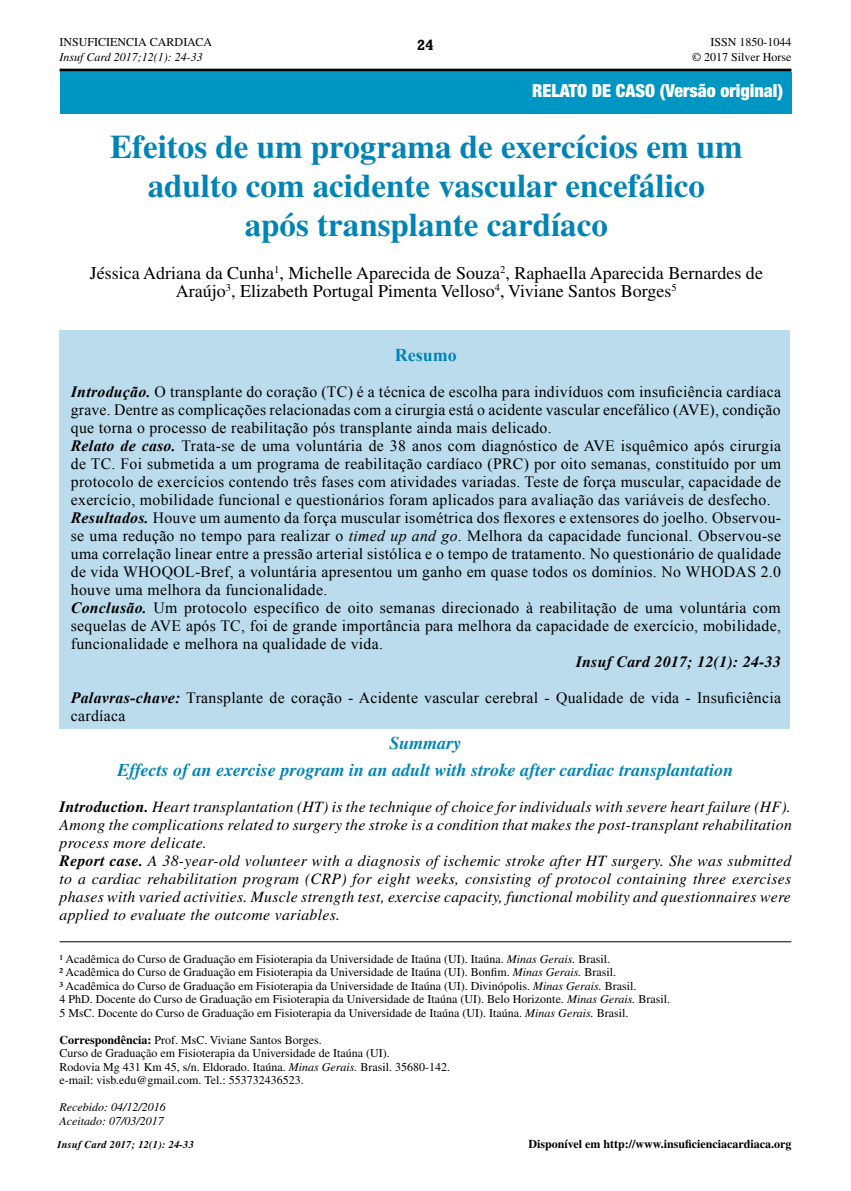
<style>
.page{position:relative;width:851px;height:1191px;background:#fff}
.page>*{position:absolute;margin:0;border:0;box-sizing:border-box;transform-origin:0 0}
.t1{font:700 33px/39px "Times LT Std";color:#0084b6;text-align:center}
.t2{font:18px/18px "Times LT Std";color:#000;text-align:center}
.t3{font:italic 700 18px/27px "Times LT Std";color:#0084b6;text-align:center}
.t4{font:900 condensed 18px "Helvetica Neue LT Std";color:#fff}
.t5{font:700 18px "Times New Roman";color:#0084b6}
.t6{font:15.75px/18px "Times New Roman";letter-spacing:.02em;color:#000}
.t7{font:italic 15.75px/18px "Times LT Std";letter-spacing:.02em;color:#000}
.t8{font:italic 700 15.75px "Times LT Std";letter-spacing:.02em;color:#000}
.t9{font:700 15px "Rockwell";color:#000}
.t10{font:12px/13.5px "Times LT Std";color:#000}
.t11{font:italic 12px/13.5px "Times LT Std";color:#000}
.t12{font:700 12px "Times LT Std";color:#000}
.t13{font:italic 700 10.5px "Times LT Std";letter-spacing:.02em;color:#000}
.s1{font-weight:700;font-style:italic}
.s2{font-style:italic}
.s3{font-weight:700}
</style>
<div class="page">
<hr style="left:60px;top:69px;width:731px;height:3px;background:#000">
<hr style="left:60px;top:941px;width:731px;height:1px;background:#000">
<div style="left:60px;top:331px;width:729px;height:398px;background:#bbdced"></div>
<div style="left:60px;top:72px;width:731px;height:41px;background:#0096c3"></div>
<p class="t10" style="left:60px;top:36px;width:154px">INSUFICIENCIA CARDIACA</p>
<p class="t11" style="left:60px;top:50px;width:145px">Insuf Card 2017;12(1): 24-33</p>
<p class="t10" style="left:692px;top:35px;width:101px;line-height:14.4px;text-align:right">ISSN 1850-1044<br>© 2017 Silver Horse</p>
<p class="t9" style="left:417px;top:36px;width:18px">24</p>
<p class="t11" style="left:700px;top:36px;width:93px">JA da Cunha y col.</p>
<p class="t4" style="left:532px;top:80px;width:253px">RELATO DE CASO (Versão original)</p>
<h1 class="t1" style="left:110px;top:126px;width:634px">Efeitos de um programa de exercícios em um adulto com acidente vascular encefálico<br>após transplante cardíaco</h1>
<p class="t2" style="left:90px;top:264px;width:674px">Jéssica Adriana da Cunha<sup>1</sup>, Michelle Aparecida de Souza<sup>2</sup>, Raphaella Aparecida Bernardes de<br>Araújo<sup>3</sup>, Elizabeth Portugal Pimenta Velloso<sup>4</sup>, Viviane Santos Borges<sup>5</sup></p>
<p class="t5" style="left:395px;top:342px;width:63px">Resumo</p>
<p class="t6" style="left:71px;top:382px;width:711px"><span class="s1">Introdução.</span> O transplante do coração (TC) é a técnica de escolha para indivíduos com insuficiência cardíaca grave. Dentre as complicações relacionadas com a cirurgia está o acidente vascular encefálico (AVE), condição que torna o processo de reabilitação pós transplante ainda mais delicado.<br><span class="s1">Relato de caso.</span> Trata-se de uma voluntária de 38 anos com diagnóstico de AVE isquêmico após cirurgia de TC. Foi submetida a um programa de reabilitação cardíaco (PRC) por oito semanas, constituído por um protocolo de exercícios contendo três fases com atividades variadas. Teste de força muscular, capacidade de exercício, mobilidade funcional e questionários foram aplicados para avaliação das variáveis de desfecho.<br><span class="s1">Resultados.</span> Houve um aumento da força muscular isométrica dos flexores e extensores do joelho. Observou&shy;se uma redução no tempo para realizar o <span class="s2">timed up and go</span>. Melhora da capacidade funcional. Observou-se uma correlação linear entre a pressão arterial sistólica e o tempo de tratamento. No questionário de qualidade de vida WHOQOL-Bref, a voluntária apresentou um ganho em quase todos os domínios. No WHODAS 2.0 houve uma melhora da funcionalidade.<br><span class="s1">Conclusão.</span> Um protocolo específico de oito semanas direcionado à reabilitação de uma voluntária com sequelas de AVE após TC, foi de grande importância para melhora da capacidade de exercício, mobilidade, funcionalidade e melhora na qualidade de vida.</p>
<p class="t8" style="left:576px;top:652px;width:206px">Insuf Card 2017; 12(1): 24-33</p>
<p class="t6" style="left:71px;top:688px;width:711px"><span class="s1">Palavras-chave:</span> Transplante de coração - Acidente vascular cerebral - Qualidade de vida - Insuficiência cardíaca</p>
<p class="t3" style="left:117px;top:729px;width:617px">Summary<br>Effects of an exercise program in an adult with stroke after cardiac transplantation</p>
<p class="t7" style="left:60px;top:798px;width:733px"><span class="s3">Introduction.</span> Heart transplantation (HT) is the technique of choice for individuals with severe heart failure (HF).<br>Among the complications related to surgery the stroke is a condition that makes the post-transplant rehabilitation process more delicate.<br><span class="s3">Report case.</span> A 38-year-old volunteer with a diagnosis of ischemic stroke after HT surgery. She was submitted to a cardiac rehabilitation program (CRP) for eight weeks, consisting of protocol containing three exercises phases with varied activities. Muscle strength test, exercise capacity, functional mobility and questionnaires were applied to evaluate the outcome variables.</p>
<p class="t10" style="left:60px;top:952px;width:612px">¹ Acadêmica do Curso de Graduação em Fisioterapia da Universidade de Itaúna (UI). Itaúna. <span class="s2">Minas Gerais.</span> Brasil.<br>² Acadêmica do Curso de Graduação em Fisioterapia da Universidade de Itaúna (UI). Bonfim. <span class="s2">Minas Gerais.</span> Brasil.<br>³ Acadêmica do Curso de Graduação em Fisioterapia da Universidade de Itaúna (UI). Divinópolis. <span class="s2">Minas Gerais.</span> Brasil.<br>4 PhD. Docente do Curso de Graduação em Fisioterapia da Universidade de Itaúna (UI). Belo Horizonte. <span class="s2">Minas Gerais.</span> Brasil.<br>5 MsC. Docente do Curso de Graduação em Fisioterapia da Universidade de Itaúna (UI). Itaúna. <span class="s2">Minas Gerais.</span> Brasil.</p>
<p class="t10" style="left:60px;top:1033px;width:392px"><span class="s3">Correspondência:</span> Prof. MsC. Viviane Santos Borges.<br>Curso de Graduação em Fisioterapia da Universidade de Itaúna (UI).<br>Rodovia Mg 431 Km 45, s/n. Eldorado. Itaúna. <span class="s2">Minas Gerais.</span> Brasil. 35680-142. e-mail: visb.edu@gmail.com. Tel.: 553732436523.</p>
<p class="t11" style="left:60px;top:1100px;width:108px">Recebido: 04/12/2016<br>Aceitado: 07/03/2017</p>
<p class="t13" style="left:57px;top:1137px;width:138px">Insuf Card 2017; 12(1): 24-33</p>
<p class="t12" style="left:528px;top:1136px;width:264px">Disponível em http://www.insuficienciacardiaca.org</p>
</div>
